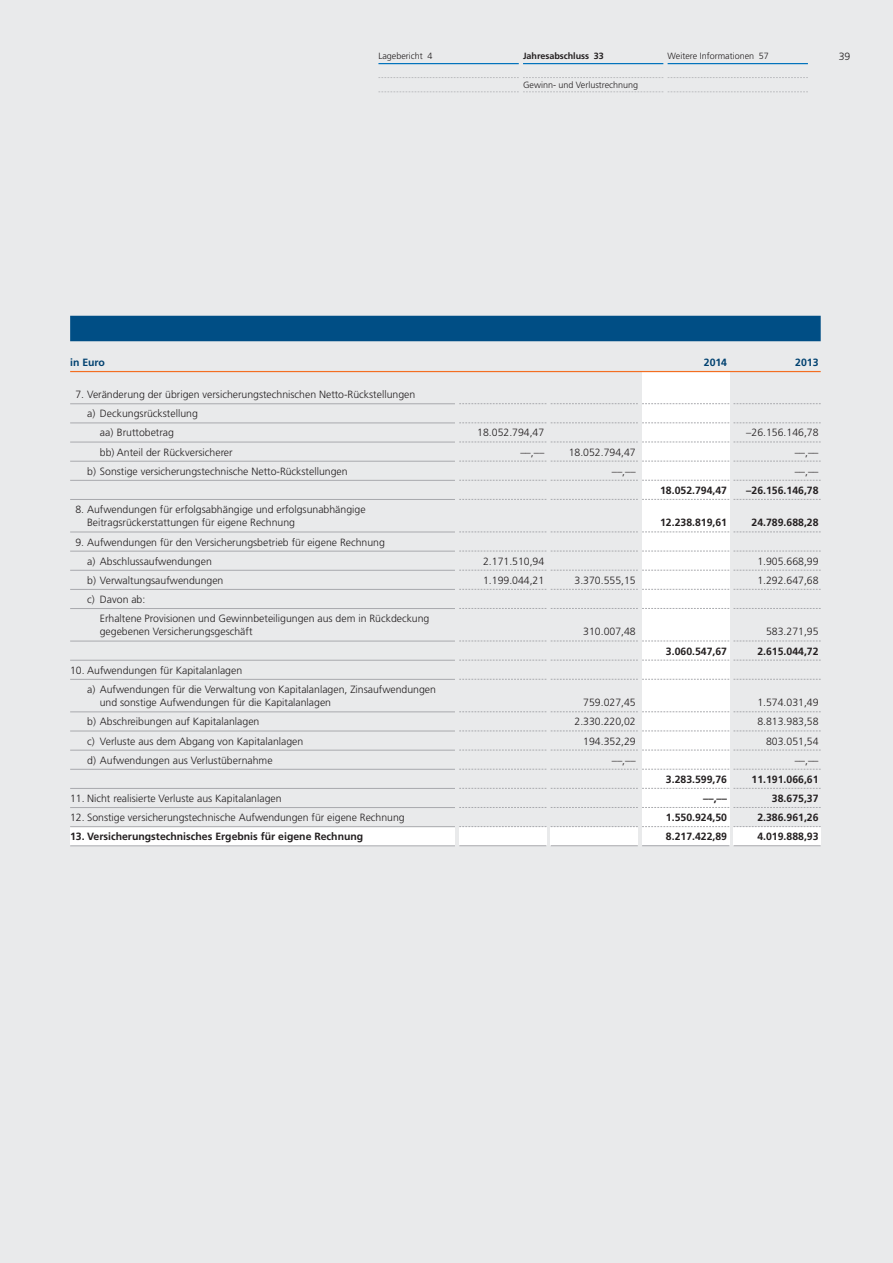
<style>
.page{position:relative;width:893px;height:1263px;background:#e9eaeb}
.page>*{position:absolute;margin:0;border:0;box-sizing:border-box;transform-origin:0 0}
.t1{font:300 10.5px/19.2px "Frutiger LT";color:#231f20}
.t2{font:700 10.5px "Frutiger LT";color:#231f20}
.t3{font:700 10.5px "Frutiger LT";color:#004170}
.t4{font:300 9px "Frutiger LT";color:#231f20}
.t5{font:700 9px "Frutiger LT";color:#231f20}
</style>
<div class="page">
<div style="left:551px;top:827px;width:87px;height:19px;background:#fff"></div>
<div style="left:733px;top:827px;width:88px;height:19px;background:#fff"></div>
<div style="left:459px;top:827px;width:87px;height:19px;background:#fff"></div>
<div style="left:70px;top:827px;width:385px;height:19px;background:#fff"></div>
<div style="left:642px;top:371px;width:87px;height:474px;background:#fff"></div>
<hr style="left:378px;top:63px;width:141px;height:1px;background:#0072bc">
<hr style="left:523px;top:63px;width:140px;height:1px;background:#0072bc">
<hr style="left:668px;top:63px;width:140px;height:1px;background:#0072bc">
<svg style="left:378px;top:77px;width:430px;height:1px"></svg>
<svg style="left:379px;top:92px;width:429px;height:1px"></svg>
<hr style="left:70px;top:371px;width:751px;height:1px;background:#f36e21">
<hr style="left:70px;top:403px;width:385px;height:1px;background:#a8a9ad">
<hr style="left:70px;top:423px;width:385px;height:1px;background:#a8a9ad">
<hr style="left:70px;top:442px;width:385px;height:1px;background:#a8a9ad">
<hr style="left:70px;top:461px;width:385px;height:1px;background:#a8a9ad">
<hr style="left:70px;top:480px;width:385px;height:1px;background:#a8a9ad">
<hr style="left:70px;top:499px;width:385px;height:1px;background:#a8a9ad">
<hr style="left:70px;top:532px;width:385px;height:1px;background:#a8a9ad">
<hr style="left:70px;top:551px;width:385px;height:1px;background:#a8a9ad">
<hr style="left:70px;top:570px;width:385px;height:1px;background:#a8a9ad">
<hr style="left:70px;top:589px;width:385px;height:1px;background:#a8a9ad">
<hr style="left:70px;top:608px;width:385px;height:1px;background:#a8a9ad">
<hr style="left:70px;top:641px;width:385px;height:1px;background:#a8a9ad">
<hr style="left:70px;top:660px;width:385px;height:1px;background:#a8a9ad">
<hr style="left:70px;top:679px;width:385px;height:1px;background:#a8a9ad">
<hr style="left:70px;top:711px;width:385px;height:1px;background:#a8a9ad">
<hr style="left:70px;top:731px;width:385px;height:1px;background:#a8a9ad">
<hr style="left:70px;top:750px;width:385px;height:1px;background:#a8a9ad">
<hr style="left:70px;top:769px;width:385px;height:1px;background:#a8a9ad">
<hr style="left:70px;top:788px;width:385px;height:1px;background:#a8a9ad">
<hr style="left:70px;top:807px;width:385px;height:1px;background:#a8a9ad">
<hr style="left:70px;top:826px;width:385px;height:1px;background:#a8a9ad">
<hr style="left:70px;top:845px;width:385px;height:1px;background:#a8a9ad">
<div style="left:70px;top:316px;width:751px;height:25px;background:#004e85"></div>
<svg style="left:459px;top:403px;width:362px;height:1px"></svg>
<svg style="left:459px;top:422px;width:362px;height:1px"></svg>
<svg style="left:459px;top:442px;width:362px;height:1px"></svg>
<svg style="left:459px;top:461px;width:362px;height:1px"></svg>
<svg style="left:459px;top:480px;width:362px;height:1px"></svg>
<svg style="left:459px;top:499px;width:362px;height:1px"></svg>
<svg style="left:459px;top:532px;width:362px;height:1px"></svg>
<svg style="left:459px;top:551px;width:362px;height:1px"></svg>
<svg style="left:459px;top:570px;width:362px;height:1px"></svg>
<svg style="left:459px;top:589px;width:362px;height:1px"></svg>
<svg style="left:459px;top:608px;width:362px;height:1px"></svg>
<svg style="left:459px;top:641px;width:362px;height:1px"></svg>
<svg style="left:459px;top:660px;width:362px;height:1px"></svg>
<svg style="left:459px;top:679px;width:362px;height:1px"></svg>
<svg style="left:459px;top:711px;width:362px;height:1px"></svg>
<svg style="left:459px;top:731px;width:362px;height:1px"></svg>
<svg style="left:459px;top:750px;width:362px;height:1px"></svg>
<svg style="left:459px;top:769px;width:362px;height:1px"></svg>
<svg style="left:459px;top:788px;width:362px;height:1px"></svg>
<svg style="left:459px;top:807px;width:362px;height:1px"></svg>
<svg style="left:459px;top:826px;width:362px;height:1px"></svg>
<hr style="left:733px;top:845px;width:88px;height:1px;background:#a8a9ad">
<hr style="left:642px;top:845px;width:87px;height:1px;background:#a8a9ad">
<hr style="left:551px;top:845px;width:87px;height:1px;background:#a8a9ad">
<hr style="left:459px;top:845px;width:87px;height:1px;background:#a8a9ad">
<p class="t4" style="left:378px;top:53px;width:55px">Lagebericht 4</p>
<p class="t5" style="left:523px;top:53px;width:82px">Jahresabschluss 33</p>
<p class="t4" style="left:523px;top:81px;width:117px">Gewinn- und Verlustrechnung</p>
<p class="t4" style="left:668px;top:53px;width:103px">Weitere Informationen 57</p>
<p class="t1" style="left:839px;top:48px;width:13px">39</p>
<p class="t3" style="left:70px;top:358px;width:36px">in Euro</p>
<p class="t3" style="left:704px;top:358px;width:25px">2014</p>
<p class="t3" style="left:795px;top:358px;width:25px">2013</p>
<p class="t1" style="left:75px;top:386px;width:341px">7. Veränderung der übrigen versicherungstechnischen Netto-Rückstellungen</p>
<p class="t1" style="left:87px;top:405px;width:112px">a) Deckungsrückstellung</p>
<p class="t1" style="left:100px;top:424px;width:76px">aa) Bruttobetrag</p>
<p class="t1" style="left:477px;top:424px;width:69px">18.052.794,47</p>
<p class="t1" style="left:746px;top:424px;width:74px">–26.156.146,78</p>
<p class="t1" style="left:100px;top:443px;width:134px">bb) Anteil der Rückversicherer</p>
<p class="t1" style="left:520px;top:443px;width:25px">––,––</p>
<p class="t1" style="left:569px;top:443px;width:69px">18.052.794,47</p>
<p class="t1" style="left:795px;top:443px;width:25px">––,––</p>
<p class="t1" style="left:87px;top:462px;width:262px">b) Sonstige versicherungstechnische Netto-Rückstellungen</p>
<p class="t1" style="left:612px;top:462px;width:25px">––,––</p>
<p class="t1" style="left:795px;top:462px;width:25px">––,––</p>
<p class="t2" style="left:660px;top:486px;width:69px">18.052.794,47</p>
<p class="t2" style="left:746px;top:486px;width:74px">–26.156.146,78</p>
<p class="t1" style="left:87px;top:503px;width:280px;line-height:13.4px;text-indent:-12px">8. Aufwendungen für erfolgsabhängige und erfolgsunabhängige<br>Beitragsrückerstattungen für eigene Rechnung</p>
<p class="t2" style="left:660px;top:518px;width:69px">12.238.819,61</p>
<p class="t2" style="left:752px;top:518px;width:69px">24.789.688,28</p>
<p class="t1" style="left:87px;top:533px;width:299px;text-indent:-12px">9. Aufwendungen für den Versicherungsbetrieb für eigene Rechnung a) Abschlussaufwendungen</p>
<p class="t1" style="left:483px;top:552px;width:63px">2.171.510,94</p>
<p class="t1" style="left:757px;top:552px;width:63px">1.905.668,99</p>
<p class="t1" style="left:87px;top:571px;width:138px">b) Verwaltungsaufwendungen</p>
<p class="t1" style="left:483px;top:571px;width:63px">1.199.044,21</p>
<p class="t1" style="left:574px;top:571px;width:63px">3.370.555,15</p>
<p class="t1" style="left:757px;top:571px;width:63px">1.292.647,68</p>
<p class="t1" style="left:100px;top:590px;width:331px;text-indent:-13px">c) Davon ab:<br>Erhaltene Provisionen und Gewinnbeteiligungen aus dem in Rückdeckung</p>
<p class="t1" style="left:100px;top:623px;width:154px">gegebenen Versicherungsgeschäft</p>
<p class="t1" style="left:583px;top:623px;width:54px">310.007,48</p>
<p class="t1" style="left:766px;top:623px;width:54px">583.271,95</p>
<p class="t2" style="left:666px;top:647px;width:63px">3.060.547,67</p>
<p class="t2" style="left:757px;top:647px;width:63px">2.615.044,72</p>
<p class="t1" style="left:87px;top:661px;width:350px;text-indent:-17px">10. Aufwendungen für Kapitalanlagen<br>a) Aufwendungen für die Verwaltung von Kapitalanlagen, Zinsaufwendungen</p>
<p class="t1" style="left:100px;top:694px;width:233px">und sonstige Aufwendungen für die Kapitalanlagen</p>
<p class="t1" style="left:583px;top:694px;width:54px">759.027,45</p>
<p class="t1" style="left:757px;top:694px;width:63px">1.574.031,49</p>
<p class="t1" style="left:87px;top:713px;width:174px">b) Abschreibungen auf Kapitalanlagen</p>
<p class="t1" style="left:574px;top:713px;width:63px">2.330.220,02</p>
<p class="t1" style="left:757px;top:713px;width:63px">8.813.983,58</p>
<p class="t1" style="left:87px;top:732px;width:218px">c) Verluste aus dem Abgang von Kapitalanlagen</p>
<p class="t1" style="left:583px;top:732px;width:54px">194.352,29</p>
<p class="t1" style="left:766px;top:732px;width:54px">803.051,54</p>
<p class="t1" style="left:87px;top:751px;width:187px">d) Aufwendungen aus Verlustübernahme</p>
<p class="t1" style="left:612px;top:751px;width:25px">––,––</p>
<p class="t1" style="left:795px;top:751px;width:25px">––,––</p>
<p class="t2" style="left:666px;top:775px;width:63px">3.283.599,76</p>
<p class="t2" style="left:752px;top:775px;width:69px">11.191.066,61</p>
<p class="t1" style="left:70px;top:789px;width:213px">11. Nicht realisierte Verluste aus Kapitalanlagen</p>
<p class="t2" style="left:703px;top:794px;width:25px">––,––</p>
<p class="t2" style="left:772px;top:794px;width:48px">38.675,37</p>
<p class="t1" style="left:70px;top:809px;width:336px">12. Sonstige versicherungstechnische Aufwendungen für eigene Rechnung</p>
<p class="t2" style="left:666px;top:813px;width:63px">1.550.924,50</p>
<p class="t2" style="left:757px;top:813px;width:63px">2.386.961,26</p>
<p class="t2" style="left:70px;top:832px;width:295px">13. Versicherungstechnisches Ergebnis für eigene Rechnung</p>
<p class="t2" style="left:666px;top:832px;width:63px">8.217.422,89</p>
<p class="t2" style="left:757px;top:832px;width:63px">4.019.888,93</p>
</div>
